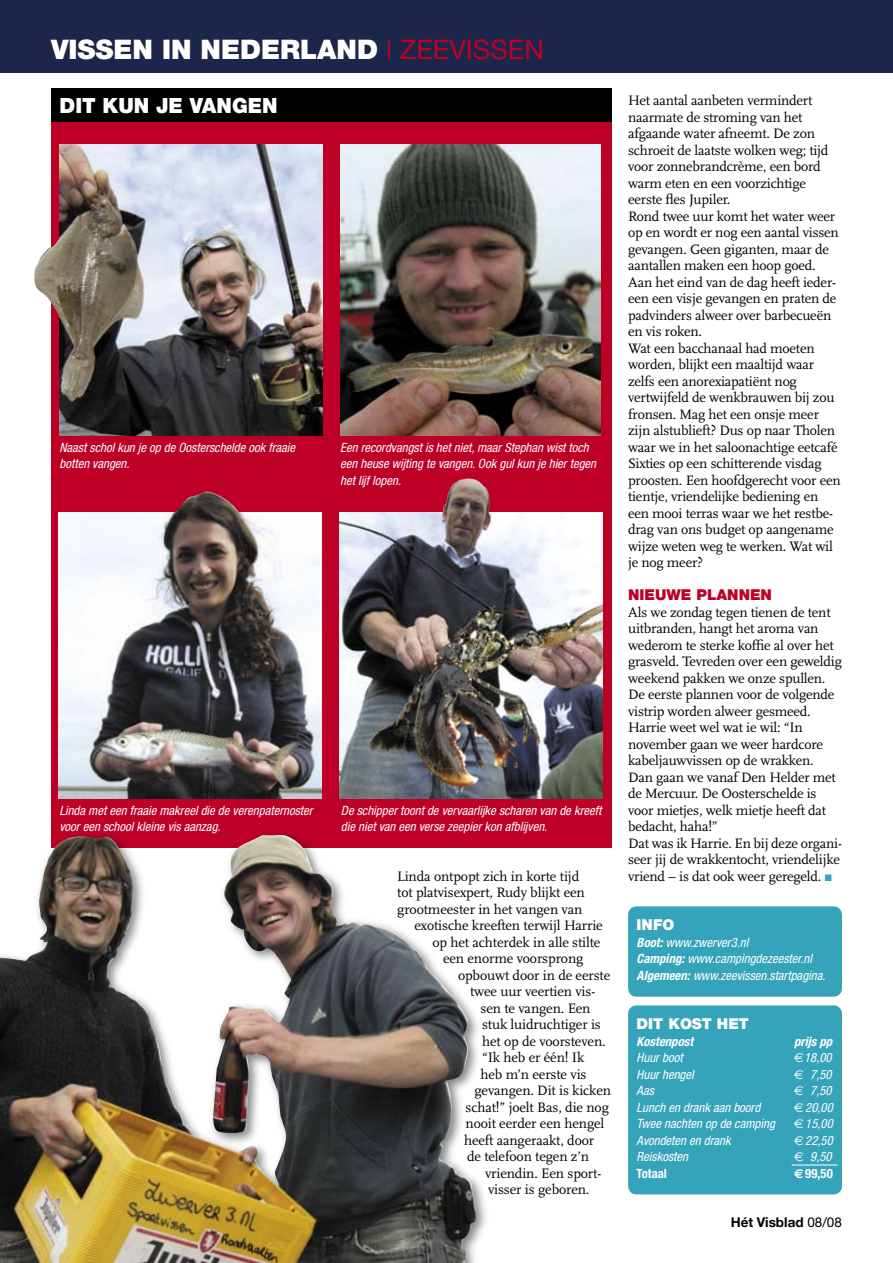
<style>
.page{position:relative;width:893px;height:1263px;background:#fff}
.page>*{position:absolute;margin:0;border:0;box-sizing:border-box;transform-origin:0 0}
.t1{font:900 27px "Helvetica Neue";color:#fff}
.t2{font:900 21px "Helvetica Neue";color:#fff}
.t3{font:900 15px "Helvetica Neue";color:#fff}
.t4{font:900 15px "Helvetica Neue";color:#be0027}
.t5{font:14.25px/16.5px "Scala";letter-spacing:-.015em;color:#000}
.t6{font:700 13.5px "Helvetica Neue";color:#000}
.t7{font:italic condensed 12.75px/16.5px "Helvetica Neue";color:#fff}
.t8{font:italic 700 condensed 12.75px "Helvetica Neue";color:#fff}
.t9{font:700 condensed 12.75px "Helvetica Neue";color:#fff}
.s1{font-weight:400;color:#be0027}
.s2{color:#35a4ba}
.s3{font-weight:700}
.s4{font-family:"Euro Sans";font-style:normal;font-stretch:normal}
.s5{font-family:"Euro Sans";font-stretch:normal}
.s6{font-weight:400}
</style>
<div class="page">
<div style="left:0;top:0;width:893px;height:72px;background:#1c254a"></div>
<div style="left:51px;top:122px;width:560px;height:726px;background:#be0027"></div>
<div style="left:0;top:828px;width:492px;height:435px;background:#000;opacity:.5"></div>
<img style="left:0;top:830px;width:478px;height:433px">
<div style="left:51px;top:89px;width:560px;height:33px;background:#000"></div>
<div style="left:628px;top:1005px;width:214px;height:189px;background:#35a4ba;border-radius:9px"></div>
<div style="left:628px;top:906px;width:214px;height:91px;background:#35a4ba;border-radius:9px"></div>
<img style="left:60px;top:145px;width:262px;height:290px">
<img style="left:340px;top:145px;width:260px;height:290px">
<img style="left:339px;top:512px;width:263px;height:286px">
<img style="left:58px;top:513px;width:263px;height:285px">
<img style="left:35px;top:239px;width:47px;height:83px">
<img style="left:164px;top:491px;width:89px;height:55px">
<img style="left:442px;top:478px;width:49px;height:45px">
<hr style="left:792px;top:1165px;width:46px;height:1px;background:#fff">
<h1 class="t1" style="left:51px;top:33px;width:494px">VISSEN IN NEDERLAND <span class="s1">ZEEVISSEN</span></h1>
<h2 class="t2" style="left:60px;top:93px;width:204px">DIT KUN JE VANGEN</h2>
<p class="t7" style="left:60px;top:439px;width:237px">Naast schol kun je op de Oosterschelde ook fraaie botten vangen.</p>
<p class="t7" style="left:340px;top:439px;width:257px">Een recordvangst is het niet, maar Stephan wist toch een heuse wijting te vangen. Ook gul kun je hier tegen het lijf lopen.</p>
<p class="t7" style="left:59px;top:802px;width:255px">Linda met een fraaie makreel die de verenpaternoster voor een school kleine vis aanzag.</p>
<p class="t7" style="left:341px;top:802px;width:262px">De schipper toont de vervaarlijke scharen van de kreeft die niet van een verse zeepier kon afblijven.</p>
<p class="t5" style="left:397px;top:868px;width:183px">Linda ontpopt zich in korte tijd</p>
<p class="t5" style="left:397px;top:885px;width:189px">tot platvisexpert, Rudy blijkt een</p>
<p class="t5" style="left:397px;top:901px;width:187px">grootmeester in het vangen van</p>
<p class="t5" style="left:415px;top:918px;width:190px">exotische kreeften terwijl Harrie</p>
<p class="t5" style="left:433px;top:934px;width:169px">op het achterdek in alle stilte</p>
<p class="t5" style="left:443px;top:951px;width:142px">een enorme voorsprong</p>
<p class="t5" style="left:458px;top:967px;width:154px">opbouwt door in de eerste</p>
<p class="t5" style="left:470px;top:984px;width:127px">twee uur veertien vis-</p>
<p class="t5" style="left:481px;top:1000px;width:112px">sen te vangen. Een</p>
<p class="t5" style="left:482px;top:1017px;width:120px">stuk luidruchtiger is</p>
<p class="t5" style="left:482px;top:1033px;width:125px">het op de voorsteven.</p>
<p class="t5" style="left:482px;top:1050px;width:104px">“Ik heb er één! Ik</p>
<p class="t5" style="left:481px;top:1066px;width:108px">heb m’n eerste vis</p>
<p class="t5" style="left:475px;top:1083px;width:138px">gevangen. Dit is kicken</p>
<p class="t5" style="left:466px;top:1099px;width:145px">schat!” joelt Bas, die nog</p>
<p class="t5" style="left:466px;top:1116px;width:140px">nooit eerder een hengel</p>
<p class="t5" style="left:464px;top:1132px;width:132px">heeft aangeraakt, door</p>
<p class="t5" style="left:467px;top:1149px;width:124px">de telefoon tegen z’n</p>
<p class="t5" style="left:485px;top:1165px;width:118px">vriendin. Een sport-</p>
<p class="t5" style="left:488px;top:1182px;width:103px">visser is geboren.</p>
<p class="t5" style="left:628px;top:93px;width:214px">Het aantal aanbeten vermindert naarmate de stroming van het afgaande water afneemt. De zon schroeit de laatste wolken weg; tijd voor zonnebrandcrème, een bord warm eten en een voorzichtige eerste fles Jupiler.<br>Rond twee uur komt het water weer op en wordt er nog een aantal vissen gevangen. Geen giganten, maar de aantallen maken een hoop goed.<br>Aan het eind van de dag heeft ieder&shy;een een visje gevangen en praten de padvinders alweer over barbecueën en vis roken.<br>Wat een bacchanaal had moeten worden, blijkt een maaltijd waar zelfs een anorexiapatiënt nog vertwijfeld de wenkbrauwen bij zou fronsen. Mag het een onsje meer zijn alstublieft? Dus op naar Tholen waar we in het saloonachtige eetcafé<br>Sixties op een schitterende visdag proosten. Een hoofdgerecht voor een tientje, vriendelijke bediening en een mooi terras waar we het restbe&shy;drag van ons budget op aangename wijze weten weg te werken. Wat wil je nog meer?</p>
<p class="t4" style="left:628px;top:586px;width:91px">NIE UWE PLANNEN</p>
<p class="t5" style="left:628px;top:604px;width:215px">Als we zondag tegen tienen de tent uitbranden, hangt het aroma van wederom te sterke koffie al over het grasveld. Tevreden over een geweldig weekend pakken we onze spullen.<br>De eerste plannen voor de volgende vistrip worden alweer gesmeed.<br>Harrie weet wel wat ie wil: “In november gaan we weer hardcore kabeljauwvissen op de wrakken.<br>Dan gaan we vanaf Den Helder met de Mercuur. De Oosterschelde is voor mietjes, welk mietje heeft dat bedacht, haha!”<br>Dat was ik Harrie. En bij deze organi&shy;seer jij de wrakkentocht, vriendelijke vriend – is dat ook weer geregeld. <span class="s2">■</span></p>
<p class="t3" style="left:637px;top:916px;width:39px">INFO</p>
<p class="t7" style="left:637px;top:934px;width:190px"><span class="s3">Boot:</span> www.zwerver3.nl<br><span class="s3">Camping:</span> www.campingdezeester.nl<br><span class="s3">Algemeen:</span> www.zeevissen.startpagina.</p>
<p class="t3" style="left:637px;top:1015px;width:114px">DIT KOST HET</p>
<p class="t8" style="left:637px;top:1034px;width:58px">Kostenpost</p>
<p class="t8" style="left:794px;top:1034px;width:40px">prijs pp</p>
<p class="t7" style="left:637px;top:1049px;width:48px">Huur boot</p>
<p class="t7" style="left:794px;top:1049px;width:39px"><span class="s4">E</span>18,00</p>
<p class="t7" style="left:637px;top:1066px;width:59px">Huur hengel</p>
<p class="t7" style="left:794px;top:1066px;width:39px"><span class="s4">E</span> 7,50</p>
<p class="t7" style="left:637px;top:1082px;width:19px">Aas</p>
<p class="t7" style="left:794px;top:1082px;width:39px"><span class="s4">E</span> 7,50</p>
<p class="t7" style="left:637px;top:1099px;width:125px">Lunch en drank aan boord</p>
<p class="t7" style="left:794px;top:1099px;width:40px"><span class="s4">E</span> 20,00</p>
<p class="t7" style="left:637px;top:1115px;width:140px">Twee nachten op de camping</p>
<p class="t7" style="left:794px;top:1115px;width:40px"><span class="s4">E</span> 15,00</p>
<p class="t7" style="left:637px;top:1132px;width:96px">Avondeten en drank</p>
<p class="t7" style="left:794px;top:1132px;width:40px"><span class="s4">E</span> 22,50</p>
<p class="t7" style="left:637px;top:1148px;width:53px">Reiskosten</p>
<p class="t7" style="left:794px;top:1148px;width:39px"><span class="s4">E</span> 9,50</p>
<p class="t9" style="left:637px;top:1166px;width:32px">Totaal</p>
<p class="t9" style="left:794px;top:1166px;width:40px"><span class="s5">e</span>99,50</p>
<p class="t6" style="left:731px;top:1214px;width:113px">Hét Visblad <span class="s6">08/08</span></p>
</div>
